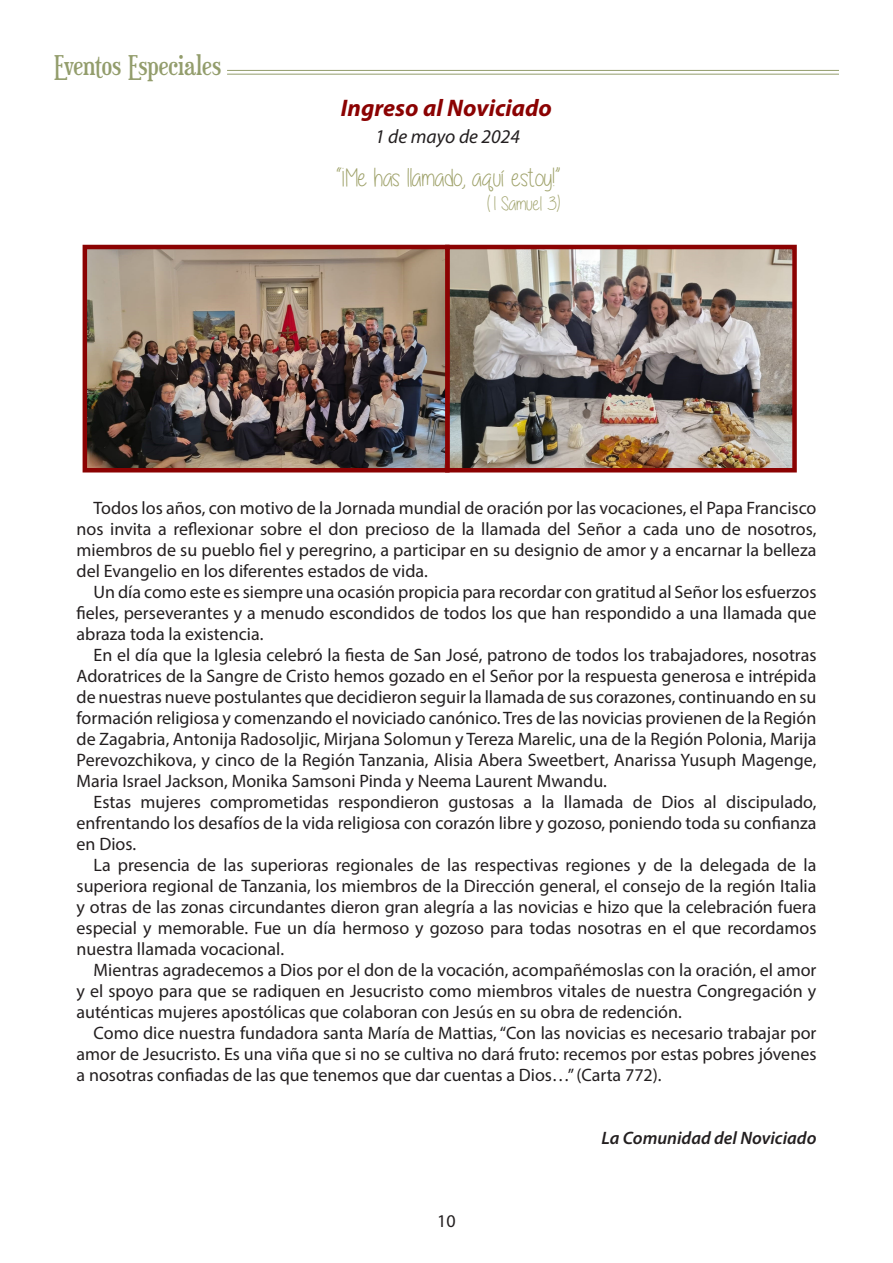
<style>
.page{position:relative;width:893px;height:1263px;background:#fff}
.page>*{position:absolute;margin:0;border:0;box-sizing:border-box;transform-origin:0 0}
.t1{font:27px "Euphorigenic";color:#939d6c}
.t2{font:25.5px "Alittlesunshine";color:#9ea169}
.t3{font:italic 700 24px "Myriad Pro";color:#8b0202}
.t4{font:italic 19.5px "Myriad Pro";color:#231f20}
.t5{font:19.5px "Alittlesunshine";color:#9ea169}
.t6{font:18px/21px "Myriad Pro";color:#231f20;text-align:justify}
.t7{font:italic 600 18px "Myriad Pro";color:#231f20}
</style>
<div class="page">
<hr style="left:227px;top:70px;width:612px;height:1px;background:#939d6c">
<hr style="left:227px;top:74px;width:612px;height:1px;background:#939d6c">
<img style="left:88px;top:250px;width:704px;height:217px">
<div style="left:445px;top:245px;width:352px;height:227px;border:4px solid #8b0202"></div>
<div style="left:83px;top:245px;width:367px;height:227px;border:4px solid #8b0202"></div>
<p class="t1" style="left:54px;top:49px;width:169px">Eventos Especiales</p>
<p class="t3" style="left:341px;top:92px;width:213px">Ingreso al Noviciado</p>
<p class="t4" style="left:375px;top:125px;width:146px">1 de mayo de 2024</p>
<p class="t2" style="left:336px;top:164px;width:225px">“¡Me has llamado, aquí estoy!”</p>
<p class="t5" style="left:487px;top:193px;width:75px">(1 Samuel 3)</p>
<p class="t6" style="left:77px;top:497px;width:741px;text-indent:17px">Todos los años, con motivo de la Jornada mundial de oración por las vocaciones, el Papa Francisco nos invita a reflexionar sobre el don precioso de la llamada del Señor a cada uno de nosotros, miembros de su pueblo fiel y peregrino, a participar en su designio de amor y a encarnar la belleza del Evangelio en los diferentes estados de vida.</p>
<p class="t6" style="left:77px;top:581px;width:741px;text-indent:17px">Un día como este es siempre una ocasión propicia para recordar con gratitud al Señor los esfuerzos fieles, perseverantes y a menudo escondidos de todos los que han respondido a una llamada que abraza toda la existencia.</p>
<p class="t6" style="left:77px;top:644px;width:741px;text-indent:17px">En el día que la Iglesia celebró la fiesta de San José, patrono de todos los trabajadores, nosotras Adoratrices de la Sangre de Cristo hemos gozado en el Señor por la respuesta generosa e intrépida de nuestras nueve postulantes que decidieron seguir la llamada de sus corazones, continuando en su formación religiosa y comenzando el noviciado canónico. Tres de las novicias provienen de la Región de Zagabria, Antonija Radosoljic, Mirjana Solomun y Tereza Marelic, una de la Región Polonia, Marija Perevozchikova, y cinco de la Región Tanzania, Alisia Abera Sweetbert, Anarissa Yusuph Magenge, Maria Israel Jackson, Monika Samsoni Pinda y Neema Laurent Mwandu.</p>
<p class="t6" style="left:77px;top:791px;width:741px;text-indent:17px">Estas mujeres comprometidas respondieron gustosas a la llamada de Dios al discipulado, enfrentando los desafíos de la vida religiosa con corazón libre y gozoso, poniendo toda su confianza en Dios.</p>
<p class="t6" style="left:77px;top:854px;width:741px;text-indent:17px">La presencia de las superioras regionales de las respectivas regiones y de la delegada de la superiora regional de Tanzania, los miembros de la Dirección general, el consejo de la región Italia y otras de las zonas circundantes dieron gran alegría a las novicias e hizo que la celebración fuera especial y memorable. Fue un día hermoso y gozoso para todas nosotras en el que recordamos nuestra llamada vocacional.</p>
<p class="t6" style="left:77px;top:959px;width:741px;text-indent:17px">Mientras agradecemos a Dios por el don de la vocación, acompañémoslas con la oración, el amor y el spoyo para que se radiquen en Jesucristo como miembros vitales de nuestra Congregación y auténticas mujeres apostólicas que colaboran con Jesús en su obra de redención.</p>
<p class="t6" style="left:77px;top:1022px;width:741px;text-indent:17px">Como dice nuestra fundadora santa María de Mattias, “Con las novicias es necesario trabajar por amor de Jesucristo. Es una viña que si no se cultiva no dará fruto: recemos por estas pobres jóvenes a nosotras confiadas de las que tenemos que dar cuentas a Dios…” (Carta 772).</p>
<p class="t6" style="left:437px;top:1210px;width:20px">10</p>
<p class="t7" style="left:601px;top:1126px;width:217px">La Comunidad del Noviciado</p>
</div>
